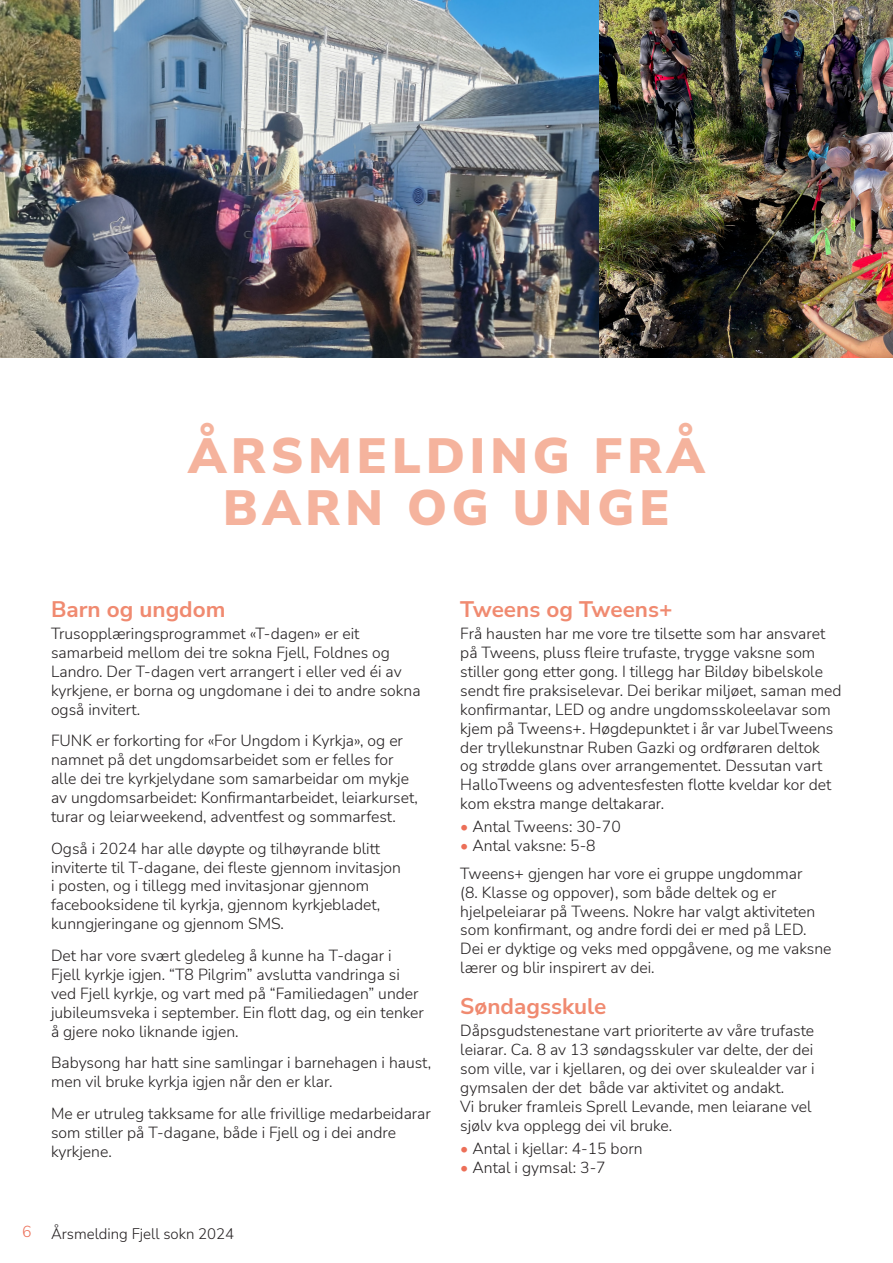
<style>
.page{position:relative;width:893px;height:1263px;background:#fff}
.page>*{position:absolute;margin:0;border:0;box-sizing:border-box;transform-origin:0 0}
.t1{font:900 49.5px/52.5px "Nunito Sans";letter-spacing:.1em;color:#f5b39d;text-align:center}
.Mellomtittel{font:700 22.5px "Nunito Sans";color:#f08a70}
.Tekst{font:300 15.75px/18.9px "Nunito Sans";color:#231f20}
.t2{font:300 15px "Nunito Sans";color:#231f20}
.s1{font-size:15.75px;color:#ec6f58}
.s2{color:#ec6f58}
</style>
<div class="page">
<img style="left:0;top:0;width:893px;height:357px">
<p class="t1" style="left:189px;top:427px;width:517px">ÅRSMELDING FRÅ<br>BARN OG UNGE</p>
<p class="Mellomtittel" style="left:51px;top:594px;width:176px">Barn og ungdom</p>
<p class="Tekst" style="left:51px;top:624px;width:371px">Trusopplæringsprogrammet «T-dagen» er eit samarbeid mellom dei tre sokna Fjell, Foldnes og Landro. Der T-dagen vert arrangert i eller ved éi av kyrkjene, er borna og ungdomane i dei to andre sokna også invitert.</p>
<p class="Tekst" style="left:51px;top:731px;width:368px">FUNK er forkorting for «For Ungdom i Kyrkja», og er namnet på det ungdomsarbeidet som er felles for alle dei tre kyrkjelydane som samarbeidar om mykje av ungdomsarbeidet: Konfirmantarbeidet, leiarkurset, turar og leiarweekend, adventfest og sommarfest.</p>
<p class="Tekst" style="left:51px;top:838px;width:352px">Også i 2024 har alle døypte og tilhøyrande blitt inviterte til T-dagane, dei fleste gjennom invitasjon i posten, og i tillegg med invitasjonar gjennom facebooksidene til kyrkja, gjennom kyrkjebladet, kunngjeringane og gjennom SMS.</p>
<p class="Tekst" style="left:51px;top:945px;width:374px">Det har vore svært gledeleg å kunne ha T-dagar i Fjell kyrkje igjen. “T8 Pilgrim” avslutta vandringa si ved Fjell kyrkje, og vart med på “Familiedagen” under jubileumsveka i september. Ein flott dag, og ein tenker å gjere noko liknande igjen.</p>
<p class="Tekst" style="left:51px;top:1053px;width:382px">Babysong har hatt sine samlingar i barnehagen i haust, men vil bruke kyrkja igjen når den er klar.</p>
<p class="Tekst" style="left:51px;top:1103px;width:381px">Me er utruleg takksame for alle frivillige medarbeidarar som stiller på T-dagane, både i Fjell og i dei andre kyrkjene.</p>
<p class="t2" style="left:22px;top:1223px;width:213px"><span class="s1">6</span> Årsmelding Fjell sokn 2024</p>
<p class="Mellomtittel" style="left:460px;top:594px;width:214px">Tweens og Tweens+</p>
<p class="Tekst" style="left:460px;top:624px;width:383px">Frå hausten har me vore tre tilsette som har ansvaret på Tweens, pluss fleire trufaste, trygge vaksne som stiller gong etter gong. I tillegg har Bildøy bibelskole sendt fire praksiselevar. Dei berikar miljøet, saman med konfirmantar, LED og andre ungdomsskoleelavar som kjem på Tweens+. Høgdepunktet i år var JubelTweens der tryllekunstnar Ruben Gazki og ordføraren deltok og strødde glans over arrangementet. Dessutan vart HalloTweens og adventesfesten flotte kveldar kor det kom ekstra mange deltakarar.</p>
<p class="Tekst" style="left:460px;top:817px;width:162px"><span class="s2">•</span> Antal Tweens: 30-70</p>
<p class="Tekst" style="left:460px;top:836px;width:137px"><span class="s2">•</span> Antal vaksne: 5-8</p>
<p class="Tekst" style="left:460px;top:863px;width:373px">Tweens+ gjengen har vore ei gruppe ungdommar<br>(8. Klasse og oppover), som både deltek og er hjelpeleiarar på Tweens. Nokre har valgt aktiviteten som konfirmant, og andre fordi dei er med på LED.<br>Dei er dyktige og veks med oppgåvene, og me vaksne lærer og blir inspirert av dei.</p>
<p class="Mellomtittel" style="left:460px;top:990px;width:148px">Søndagsskule</p>
<p class="Tekst" style="left:460px;top:1021px;width:356px">Dåpsgudstenestane vart prioriterte av våre trufaste leiarar. Ca. 8 av 13 søndagsskuler var delte, der dei som ville, var i kjellaren, og dei over skulealder var i gymsalen der det både var aktivitet og andakt.<br>Vi bruker framleis Sprell Levande, men leiarane vel sjølv kva opplegg dei vil bruke.</p>
<p class="Tekst" style="left:460px;top:1138px;width:184px"><span class="s2">•</span> Antal i kjellar: 4-15 born</p>
<p class="Tekst" style="left:460px;top:1157px;width:147px"><span class="s2">•</span> Antal i gymsal: 3-7</p>
</div>
